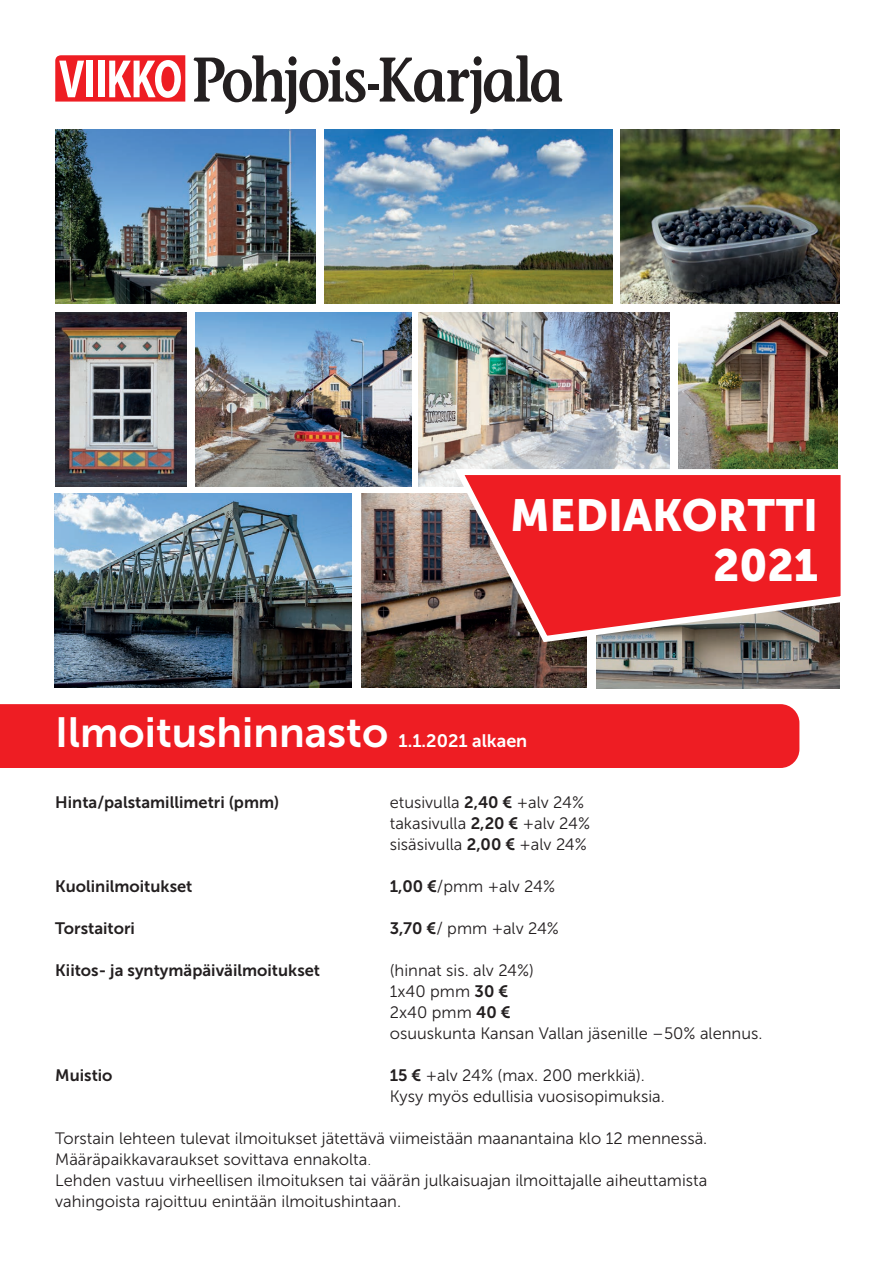
<style>
.page{position:relative;width:893px;height:1263px;background:#fff}
.page>*{position:absolute;margin:0;border:0;box-sizing:border-box;transform-origin:0 0}
.t1{font:44.7px/49.8px "Museo Sans 900";color:#fff;text-align:right}
.t2{font:42px "Museo Sans 700";color:#fff}
.t3{font:18px "Museo Sans 700";color:#fff}
.t4{font:16.5px/21px "Museo Sans 300";color:#231f20}
.t5{font:16.5px "Museo Sans 700";color:#231f20}
.s1{font-family:"Museo Sans 700"}
.s2{font-family:"Museo Sans 100"}
</style>
<div class="page">
<img style="left:597px;top:645px;width:242px;height:44px">
<img style="left:419px;top:313px;width:251px;height:173px">
<div style="left:0;top:704px;width:799px;height:64px;background:#ee1d23"></div>
<div style="left:368px;top:84px;width:10px;height:5px;background:#231f20"></div>
<svg style="left:193px;top:55px;width:173px;height:59px"></svg>
<svg style="left:379px;top:55px;width:184px;height:59px"></svg>
<svg style="left:55px;top:55px;width:130px;height:47px"></svg>
<img style="left:55px;top:129px;width:260px;height:175px">
<img style="left:679px;top:313px;width:159px;height:151px">
<img style="left:196px;top:313px;width:216px;height:174px">
<img style="left:55px;top:313px;width:132px;height:174px">
<img style="left:324px;top:129px;width:289px;height:175px">
<img style="left:621px;top:129px;width:218px;height:175px">
<img style="left:55px;top:494px;width:296px;height:193px">
<img style="left:361px;top:494px;width:226px;height:193px">
<svg style="left:452px;top:464px;width:389px;height:181px;background:#d24244"></svg>
<h1 class="t1" style="left:510px;top:491px;width:310px">MEDIAKORTTI<br>2021</h1>
<h2 class="t2" style="left:55px;top:709px;width:335px">Ilmoitushinnasto</h2>
<p class="t3" style="left:399px;top:731px;width:130px">1.1.2021 alkaen</p>
<p class="t5" style="left:55px;top:793px;width:225px">Hinta/palstamillimetri (pmm)</p>
<p class="t4" style="left:390px;top:792px;width:202px">etusivulla <span class="s1">2,40 €</span> +alv 24% takasivulla <span class="s1">2,20 €</span> +alv 24% sisäsivulla <span class="s1">2,00 €</span> +alv 24%</p>
<p class="t5" style="left:55px;top:877px;width:139px">Kuolinilmoitukset</p>
<p class="t4" style="left:390px;top:876px;width:167px"><span class="s1">1,00 €</span>/pmm +alv 24%</p>
<p class="t5" style="left:55px;top:919px;width:81px">Torstaitori</p>
<p class="t4" style="left:390px;top:918px;width:171px"><span class="s1">3,70 €</span>/ pmm +alv 24%</p>
<p class="t5" style="left:55px;top:961px;width:266px">Kiitos- ja syntymäpäiväilmoitukset</p>
<p class="t4" style="left:390px;top:960px;width:374px">(hinnat sis. alv 24%)<br>1x40 pmm <span class="s1">30 €<br></span>2x40 pmm <span class="s1">40 €<br></span>osuuskunta Kansan Vallan jäsenille –50% alennus.</p>
<p class="t5" style="left:55px;top:1066px;width:59px">Muistio</p>
<p class="t4" style="left:390px;top:1065px;width:277px"><span class="s1">15 €</span> +alv 24% (max. 200 merkkiä).<br>Kysy myös edullisia vuosisopimuksia.</p>
<p class="t4" style="left:55px;top:1128px;width:654px">Torstain lehteen tulevat ilmoitukset jätettävä viimeistään maanantaina klo 12 mennessä.<br>Määräpaikkavaraukset sovittava ennakolta<span class="s2">.<br></span>Lehden vastuu virheellisen ilmoituksen tai väärän julkaisuajan ilmoittajalle aiheuttamista vahingoista rajoittuu enintään ilmoitushintaan.</p>
</div>
